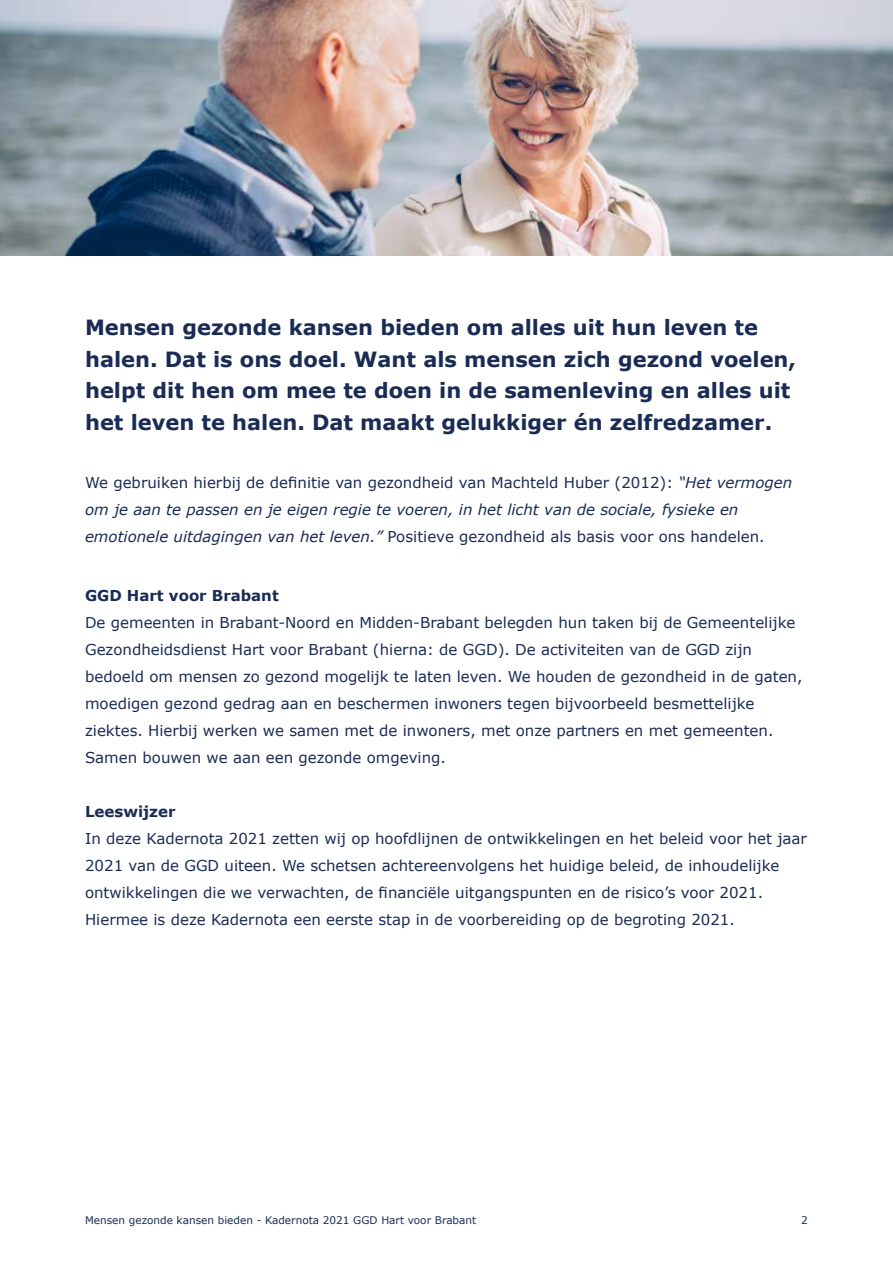
<style>
.page{position:relative;width:893px;height:1263px;background:#fff}
.page>*{position:absolute;margin:0;border:0;box-sizing:border-box;transform-origin:0 0}
.t1{font:700 21px/31.5px "Verdana";color:#1a2b54}
.t2{font:15px/27px "Verdana";color:#1a2b54}
.t3{font:italic 15px/27px "Verdana";color:#1a2b54}
.t4{font:700 15px "Verdana";color:#1a2b54}
.t5{font:10.5px "Verdana";color:#1a2b54}
.s1{font-style:normal}
</style>
<div class="page">
<img style="left:1px;top:0;width:892px;height:256px">
<h1 class="t1" style="left:85px;top:312px;width:713px">Mensen gezonde kansen bieden om alles uit hun leven te halen. Dat is ons doel. Want als mensen zich gezond voelen, helpt dit hen om mee te doen in de samenleving en alles uit het leven te halen. Dat maakt gelukkiger én zelfredzamer.</h1>
<p class="t3" style="left:85px;top:469px;width:709px"><span class="s1">We gebruiken hierbij de definitie van gezondheid van Machteld Huber (2012):</span> “Het vermogen om je aan te passen en je eigen regie te voeren, in het licht van de sociale, fysieke en emotionele uitdagingen van het leven.” <span class="s1">Positieve gezondheid als basis voor ons handelen.</span></p>
<p class="t4" style="left:85px;top:585px;width:195px">GGD Hart voor Brabant</p>
<p class="t2" style="left:85px;top:609px;width:719px">De gemeenten in Brabant-Noord en Midden-Brabant belegden hun taken bij de Gemeentelijke Gezondheidsdienst Hart voor Brabant (hierna: de GGD). De activiteiten van de GGD zijn bedoeld om mensen zo gezond mogelijk te laten leven. We houden de gezondheid in de gaten, moedigen gezond gedrag aan en beschermen inwoners tegen bijvoorbeeld besmettelijke ziektes. Hierbij werken we samen met de inwoners, met onze partners en met gemeenten.<br>Samen bouwen we aan een gezonde omgeving.</p>
<p class="t4" style="left:85px;top:801px;width:92px">Leeswijzer</p>
<p class="t2" style="left:85px;top:825px;width:723px">In deze Kadernota 2021 zetten wij op hoofdlijnen de ontwikkelingen en het beleid voor het jaar 2021 van de GGD uiteen. We schetsen achtereenvolgens het huidige beleid, de inhoudelijke ontwikkelingen die we verwachten, de financiële uitgangspunten en de risico’s voor 2021.<br>Hiermee is deze Kadernota een eerste stap in de voorbereiding op de begroting 2021.</p>
<p class="t5" style="left:85px;top:1213px;width:393px">Mensen gezonde kansen bieden - Kadernota 2021 GGD Hart voor Brabant</p>
<p class="t5" style="left:801px;top:1213px;width:8px">2</p>
</div>
